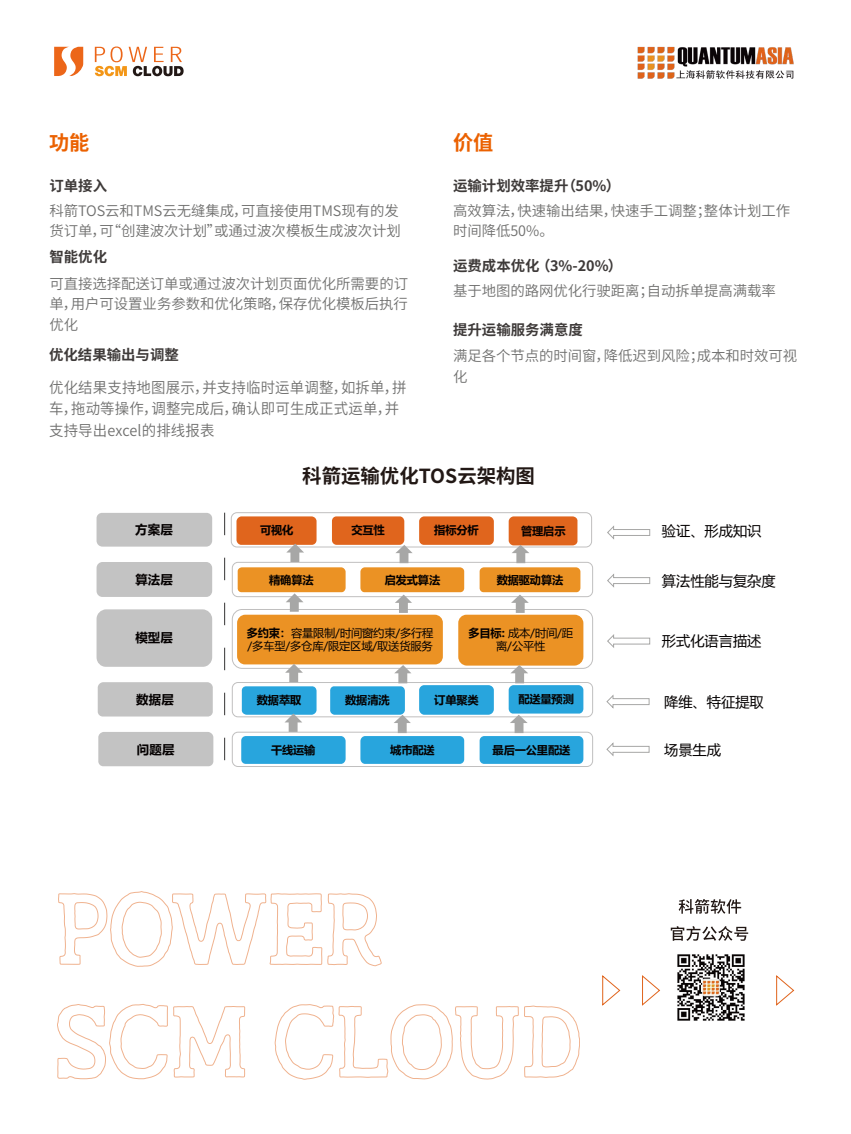
<style>
.page{position:relative;width:851px;height:1134px;background:#fff}
.page>*{position:absolute;margin:0;border:0;box-sizing:border-box;transform-origin:0 0}
.t1{font:700 20.15px "Source Han Sans CN";color:#eb6100}
.t2{font:700 19.4px "Source Han Sans CN";color:#221815}
.t3{font:15.05px/21.1px "Source Han Sans CN";letter-spacing:.01em;color:#70706f;scale:.96 1}
.t4{font:14.4px/20.1px "Source Han Sans CN";letter-spacing:-.005em;color:#70706f}
.t5{font:700 14.4px "Source Han Sans CN";color:#3e3a39}
.t6{font:14.2px "Microsoft Ya Hei";color:#040000}
.t7{font:700 12.45px "Microsoft Ya Hei";letter-spacing:.015em;color:#040000}
.t8{font:700 11.25px "Microsoft Ya Hei";letter-spacing:-.015em;color:#040000}
.t9{font:11.25px/13.2px "Microsoft Ya Hei";letter-spacing:-.015em;color:#040000}
.s1{font-weight:700}
</style>
<div class="page">
<svg style="left:54px;top:47px;width:29px;height:29px"></svg>
<svg style="left:95px;top:47px;width:88px;height:29px"></svg>
<img style="left:637px;top:46px;width:157px;height:33px">
<div style="left:231px;top:512px;width:360px;height:35px;border:1px solid #c0bfbf;border-radius:6px"></div>
<div style="left:232px;top:732px;width:360px;height:35px;border:1px solid #c0bfbf;border-radius:6px"></div>
<svg style="left:224px;top:513px;width:1px;height:248px"></svg>
<div style="left:98px;top:732px;width:115px;height:34px;background:#c3c3c3"></div>
<svg style="left:97px;top:682px;width:116px;height:35px"></svg>
<div style="left:96px;top:609px;width:116px;height:58px;background:#c3c3c3"></div>
<div style="left:96px;top:562px;width:116px;height:35px;background:#c3c3c3;border-radius:6px"></div>
<div style="left:96px;top:513px;width:116px;height:34px;background:#c3c3c3"></div>
<svg style="left:231px;top:513px;width:361px;height:253px"></svg>
<svg style="left:606px;top:743px;width:43px;height:13px"></svg>
<svg style="left:606px;top:695px;width:43px;height:14px"></svg>
<svg style="left:607px;top:634px;width:43px;height:14px"></svg>
<svg style="left:607px;top:574px;width:43px;height:14px"></svg>
<svg style="left:607px;top:526px;width:43px;height:14px"></svg>
<svg style="left:642px;top:975px;width:18px;height:31px"></svg>
<svg style="left:776px;top:975px;width:18px;height:31px"></svg>
<svg style="left:602px;top:975px;width:18px;height:31px"></svg>
<svg style="left:58px;top:891px;width:323px;height:76px"></svg>
<svg style="left:57px;top:1004px;width:188px;height:75px"></svg>
<svg style="left:275px;top:1004px;width:243px;height:75px"></svg>
<svg style="left:524px;top:1005px;width:55px;height:73px"></svg>
<img style="left:677px;top:954px;width:68px;height:67px">
<svg style="left:678px;top:899px;width:63px;height:15px"></svg>
<svg style="left:670px;top:926px;width:78px;height:15px"></svg>
<h1 class="t1" style="left:49px;top:131px;width:42px">功能</h1>
<h1 class="t1" style="left:453px;top:131px;width:42px">价值</h1>
<p class="t5" style="left:49px;top:177px;width:59px">订单接入</p>
<p class="t4" style="left:49px;top:201px;width:353px">科箭TOS云和TMS云无缝集成，可直接使用TMS现有的发货订单，可“创建波次计划”或通过波次模板生成波次计划</p>
<p class="t5" style="left:453px;top:177px;width:169px">运输计划效率提升（50%）</p>
<p class="t4" style="left:453px;top:201px;width:338px">高效算法，快速输出结果，快速手工调整；整体计划工作时间降低50%。</p>
<p class="t5" style="left:453px;top:257px;width:171px">运费成本优化 （3%-20%）</p>
<p class="t4" style="left:453px;top:281px;width:324px">基于地图的路网优化行驶距离；自动拆单提高满载率</p>
<p class="t5" style="left:453px;top:322px;width:131px">提升运输服务满意度</p>
<p class="t4" style="left:453px;top:346px;width:345px">满足各个节点的时间窗，降低迟到风险；成本和时效可视化</p>
<p class="t5" style="left:49px;top:249px;width:59px">智能优化</p>
<p class="t4" style="left:49px;top:274px;width:360px;text-align:justify">可直接选择配送订单或通过波次计划页面优化所需要的订单，用户可设置业务参数和优化策略，保存优化模板后执行优化</p>
<p class="t5" style="left:49px;top:346px;width:131px">优化结果输出与调整</p>
<p class="t3" style="left:49px;top:378px;width:374px">优化结果支持地图展示，并支持临时运单调整，如拆单，拼车，拖动等操作，调整完成后，确认即可生成正式运单，并支持导出excel的排线报表</p>
<h2 class="t2" style="left:302px;top:465px;width:234px">科箭运输优化TOS云架构图</h2>
<p class="t7" style="left:135px;top:521px;width:39px">方案层</p>
<p class="t7" style="left:135px;top:570px;width:39px">算法层</p>
<p class="t8" style="left:260px;top:522px;width:35px">可视化</p>
<p class="t8" style="left:351px;top:522px;width:35px">交互性</p>
<p class="t8" style="left:434px;top:522px;width:46px">指标分析</p>
<p class="t8" style="left:521px;top:523px;width:46px">管理启示</p>
<p class="t8" style="left:269px;top:572px;width:46px">精确算法</p>
<p class="t8" style="left:384px;top:572px;width:57px">启发式算法</p>
<p class="t8" style="left:496px;top:572px;width:68px">数据驱动算法</p>
<p class="t6" style="left:661px;top:521px;width:101px">验证、形成知识</p>
<p class="t6" style="left:661px;top:571px;width:115px">算法性能与复杂度</p>
<p class="t7" style="left:135px;top:629px;width:39px">模型层</p>
<p class="t9" style="left:247px;top:626px;width:188px"><span class="s1">多约束：</span>容量限制/时间窗约束/多行程/多车型/多仓库/限定区域/取送货服务</p>
<p class="t9" style="left:468px;top:626px;width:106px;text-align:center"><span class="s1">多目标:</span> 成本/时间/距离/公平性</p>
<p class="t6" style="left:661px;top:632px;width:101px">形式化语言描述</p>
<p class="t7" style="left:136px;top:690px;width:39px">数据层</p>
<p class="t8" style="left:257px;top:692px;width:46px">数据萃取</p>
<p class="t8" style="left:345px;top:692px;width:46px">数据清洗</p>
<p class="t8" style="left:434px;top:692px;width:46px">订单聚类</p>
<p class="t8" style="left:518px;top:691px;width:57px">配送量预测</p>
<p class="t6" style="left:664px;top:692px;width:101px">降维、特征提取</p>
<p class="t7" style="left:137px;top:740px;width:39px">问题层</p>
<p class="t8" style="left:271px;top:742px;width:46px">干线运输</p>
<p class="t8" style="left:390px;top:742px;width:46px">城市配送</p>
<p class="t8" style="left:492px;top:742px;width:79px">最后一公里配送</p>
<p class="t6" style="left:664px;top:740px;width:58px">场景生成</p>
</div>
